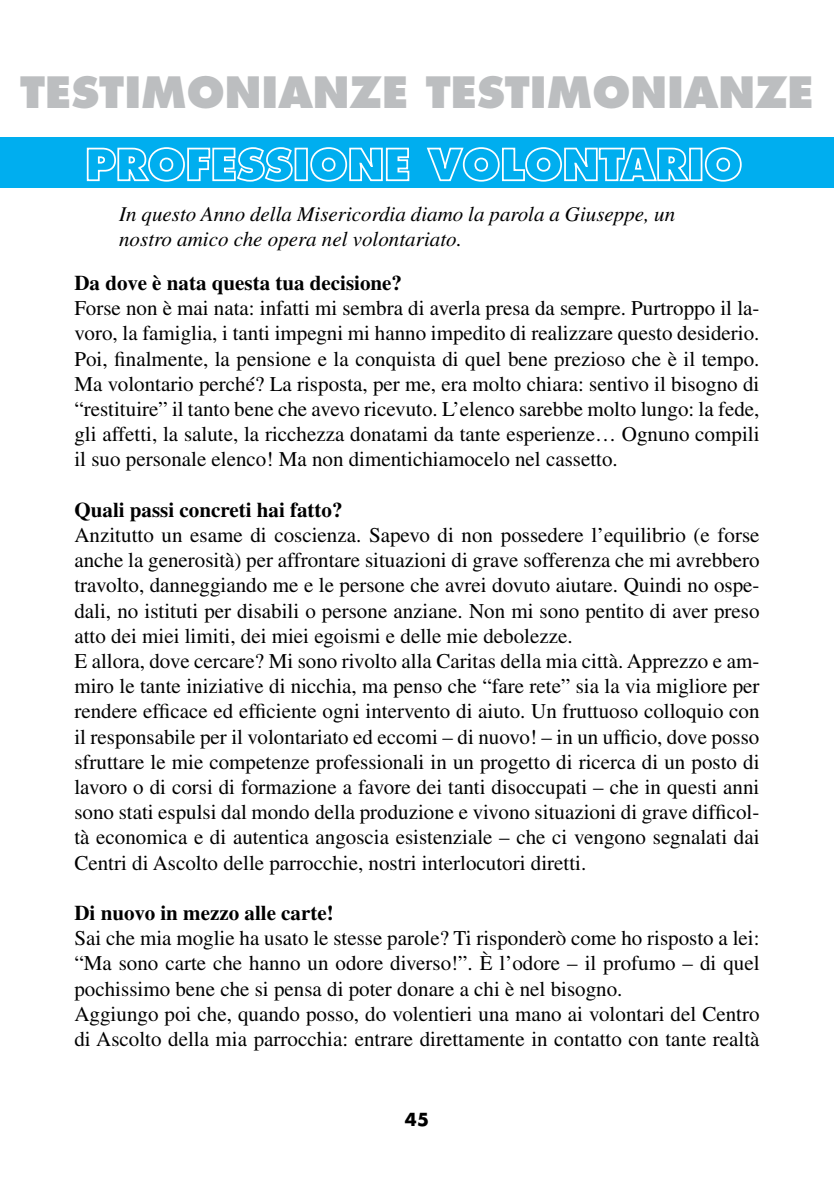
<style>
.page{position:relative;width:834px;height:1181px;background:#fff}
.page>*{position:absolute;margin:0;border:0;box-sizing:border-box;transform-origin:0 0}
.t1{font:800 42px "Futura Std";color:#bcbec0}
.t2{font:21px/25.2px "Times LT Std";color:#000}
.t3{font:italic 21px/25.2px "Times LT Std";color:#000}
.t4{font:700 21px "Times LT Std";color:#000}
.t5{font:700 17.5px "Futura Std";color:#000}
</style>
<div class="page">
<div style="left:0;top:137px;width:833px;height:51px;background:#00aeef"></div>
<svg style="left:86px;top:147px;width:207px;height:35px"></svg>
<div style="left:294px;top:148px;width:14px;height:33px;border:2px solid #fff"></div>
<svg style="left:310px;top:147px;width:100px;height:35px"></svg>
<svg style="left:426px;top:147px;width:265px;height:35px"></svg>
<div style="left:689px;top:148px;width:13px;height:33px;border:2px solid #fff"></div>
<svg style="left:704px;top:147px;width:38px;height:35px"></svg>
<h1 class="t1" style="left:20px;top:65px;width:795px">TESTIMONIANZE TESTIMONIANZE</h1>
<p class="t3" style="left:119px;top:201px;width:557px">In questo Anno della Misericordia diamo la parola a Giuseppe, un nostro amico che opera nel volontariato.</p>
<p class="t4" style="left:74px;top:270px;width:329px">Da dove è nata questa tua decisione?</p>
<p class="t2" style="left:74px;top:295px;width:686px;text-align:justify">Forse non è mai nata: infatti mi sembra di averla presa da sempre. Purtroppo il la&shy;voro, la famiglia, i tanti impegni mi hanno impedito di realizzare questo desiderio.<br>Poi, finalmente, la pensione e la conquista di quel bene prezioso che è il tempo.<br>Ma volontario perché? La risposta, per me, era molto chiara: sentivo il bisogno di “restituire” il tanto bene che avevo ricevuto. L’elenco sarebbe molto lungo: la fede, gli affetti, la salute, la ricchezza donatami da tante esperienze… Ognuno compili il suo personale elenco! Ma non dimentichiamocelo nel cassetto.</p>
<p class="t4" style="left:74px;top:497px;width:269px">Quali passi concreti hai fatto?</p>
<p class="t2" style="left:74px;top:522px;width:686px">Anzitutto un esame di coscienza. Sapevo di non possedere l’equilibrio (e forse anche la generosità) per affrontare situazioni di grave sofferenza che mi avrebbero travolto, danneggiando me e le persone che avrei dovuto aiutare. Quindi no ospe&shy;dali, no istituti per disabili o persone anziane. Non mi sono pentito di aver preso atto dei miei limiti, dei miei egoismi e delle mie debolezze.<br>E allora, dove cercare? Mi sono rivolto alla Caritas della mia città. Apprezzo e am&shy;miro le tante iniziative di nicchia, ma penso che “fare rete” sia la via migliore per rendere efficace ed efficiente ogni intervento di aiuto. Un fruttuoso colloquio con il responsabile per il volontariato ed eccomi – di nuovo! – in un ufficio, dove posso sfruttare le mie competenze professionali in un progetto di ricerca di un posto di lavoro o di corsi di formazione a favore dei tanti disoccupati – che in questi anni sono stati espulsi dal mondo della produzione e vivono situazioni di grave difficol&shy;tà economica e di autentica angoscia esistenziale – che ci vengono segnalati dai Centri di Ascolto delle parrocchie, nostri interlocutori diretti.</p>
<p class="t4" style="left:74px;top:900px;width:261px">Di nuovo in mezzo alle carte!</p>
<p class="t2" style="left:74px;top:925px;width:686px">Sai che mia moglie ha usato le stesse parole? Ti risponderò come ho risposto a lei: “Ma sono carte che hanno un odore diverso!”. È l’odore – il profumo – di quel pochissimo bene che si pensa di poter donare a chi è nel bisogno.<br>Aggiungo poi che, quando posso, do volentieri una mano ai volontari del Centro di Ascolto della mia parrocchia: entrare direttamente in contatto con tante realtà</p>
<p class="t5" style="left:405px;top:1108px;width:26px">45</p>
</div>
